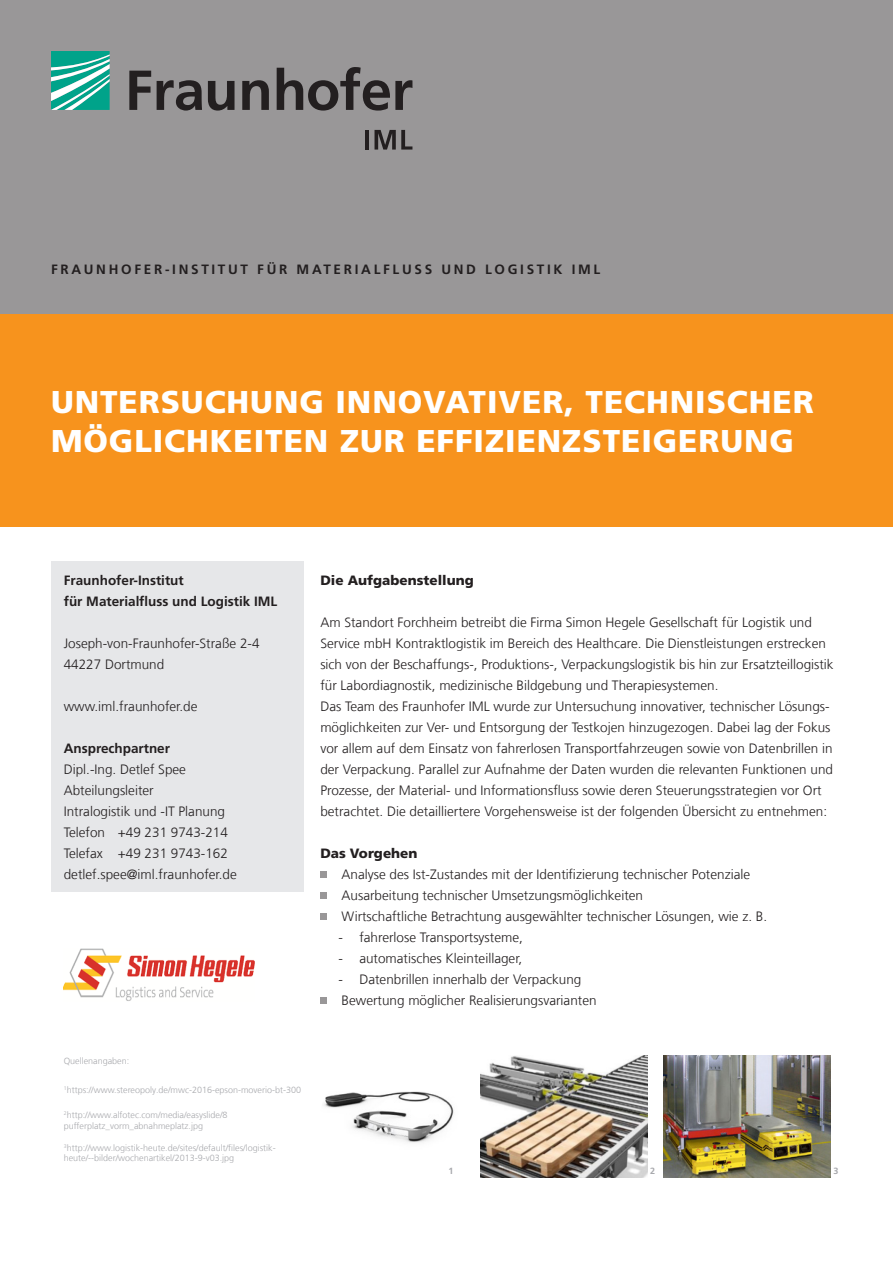
<style>
.page{position:relative;width:893px;height:1263px;background:#fff}
.page>*{position:absolute;margin:0;border:0;box-sizing:border-box;transform-origin:0 0}
._00_Titel{font:900 31.5px/39px "Frutiger LT Com";letter-spacing:.03em;color:#fff}
._06_Fließtext{font:300 13.5px/21px "Frutiger LT Com";color:#231f20}
._07_Zwischenüberschr{font:700 13.5px "Frutiger LT Com";color:#231f20}
._10_Institutsname{font:700 13.5px "Frutiger LT Com";letter-spacing:.2em;color:#231f20}
._06_Fließtext-2{font:900 13.5px "Frutiger LT Com";color:#231f20}
._09_Institutsname{font:300 9px/10.8px "Frutiger LT Com";color:#a8a9ad}
._09_Institutsname-2{font:700 9px "Frutiger LT Com";color:#a8a9ad}
</style>
<div class="page">
<div style="left:0;top:0;width:893px;height:315px;background:#999798"></div>
<div style="left:0;top:315px;width:893px;height:212px;background:#f7931d"></div>
<div style="left:51px;top:561px;width:252px;height:331px;background:#e6e7e9"></div>
<div style="left:320px;top:871px;width:7px;height:7px;background:#999798"></div>
<div style="left:320px;top:892px;width:7px;height:7px;background:#999798"></div>
<div style="left:320px;top:913px;width:7px;height:7px;background:#999798"></div>
<div style="left:320px;top:997px;width:7px;height:7px;background:#999798"></div>
<img style="left:64px;top:948px;width:191px;height:53px">
<img style="left:481px;top:1055px;width:166px;height:123px">
<img style="left:664px;top:1055px;width:166px;height:122px">
<svg style="left:51px;top:51px;width:59px;height:59px"></svg>
<svg style="left:129px;top:67px;width:283px;height:44px"></svg>
<hr style="left:366px;top:130px;width:3px;height:20px;background:#231f20">
<svg style="left:374px;top:130px;width:38px;height:20px"></svg>
<img style="left:324px;top:1091px;width:130px;height:52px">
<p class="_10_Institutsname" style="left:51px;top:261px;width:551px">FRAUNHOFER-INSTITUT FÜR MATERIALFLUSS UND LOGISTIK IML</p>
<p class="_00_Titel" style="left:51px;top:383px;width:764px">UNTERSUCHUNG INNOVATIVER, TECHNISCHER<br>MÖGLICHKEITEN ZUR EFFIZIENZSTEIGERUNG</p>
<p class="_07_Zwischenüberschr" style="left:64px;top:572px;width:122px">Fraunhofer-Institut</p>
<p class="_07_Zwischenüberschr" style="left:64px;top:593px;width:215px">für Materialfluss und Logistik IML</p>
<p class="_06_Fließtext" style="left:64px;top:633px;width:197px">Joseph-von-Fraunhofer-Straße 2-4</p>
<p class="_06_Fließtext" style="left:64px;top:654px;width:102px">44227 Dortmund</p>
<p class="_06_Fließtext" style="left:64px;top:696px;width:135px">www.iml.fraunhofer.de</p>
<p class="_07_Zwischenüberschr" style="left:64px;top:740px;width:108px">Ansprechpartner</p>
<p class="_06_Fließtext" style="left:64px;top:759px;width:124px">Dipl.-Ing. Detlef Spee</p>
<p class="_06_Fließtext" style="left:64px;top:780px;width:92px">Abteilungsleiter</p>
<p class="_06_Fließtext" style="left:64px;top:801px;width:163px">Intralogistik und -IT Planung</p>
<p class="_06_Fließtext" style="left:64px;top:822px;width:166px">Telefon +49 231 9743-214</p>
<p class="_06_Fließtext" style="left:64px;top:843px;width:166px">Telefax +49 231 9743-162</p>
<p class="_06_Fließtext" style="left:64px;top:864px;width:175px">detlef.spee@iml.fraunhofer.de</p>
<p class="_09_Institutsname" style="left:64px;top:1056px;width:67px">Quellenangaben:</p>
<p class="_09_Institutsname" style="left:64px;top:1084px;width:239px"><sup>1</sup>https://www.stereopoly.de/mwc-2016-epson-moverio-bt-300</p>
<p class="_09_Institutsname" style="left:64px;top:1110px;width:165px"><sup>2</sup>http://www.alfotec.com/media/easyslide/8 pufferplatz_vorm_abnahmeplatz.jpg</p>
<p class="_09_Institutsname" style="left:64px;top:1142px;width:213px"><sup>3</sup>http://www.logistik-heute.de/sites/default/files/logistik&shy;heute/--bilder/wochenartikel/2013-9-v03.jpg</p>
<p class="_06_Fließtext-2" style="left:320px;top:572px;width:155px">Die Aufgabenstellung</p>
<p class="_06_Fließtext" style="left:320px;top:612px;width:515px">Am Standort Forchheim betreibt die Firma Simon Hegele Gesellschaft für Logistik und Service mbH Kontraktlogistik im Bereich des Healthcare. Die Dienstleistungen erstrecken sich von der Beschaffungs-, Produktions-, Verpackungslogistik bis hin zur Ersatzteillogistik für Labordiagnostik, medizinische Bildgebung und Therapiesystemen.</p>
<p class="_06_Fließtext" style="left:320px;top:696px;width:514px">Das Team des Fraunhofer IML wurde zur Untersuchung innovativer, technischer Lösungs&shy;möglichkeiten zur Ver- und Entsorgung der Testkojen hinzugezogen. Dabei lag der Fokus vor allem auf dem Einsatz von fahrerlosen Transportfahrzeugen sowie von Datenbrillen in der Verpackung. Parallel zur Aufnahme der Daten wurden die relevanten Funktionen und Prozesse, der Material- und Informationsfluss sowie deren Steuerungsstrategien vor Ort betrachtet. Die detailliertere Vorgehensweise ist der folgenden Übersicht zu entnehmen:</p>
<p class="_06_Fließtext-2" style="left:320px;top:845px;width:99px">Das Vorgehen</p>
<p class="_06_Fließtext" style="left:342px;top:864px;width:410px">Analyse des Ist-Zustandes mit der Identifizierung technischer Potenziale</p>
<p class="_06_Fließtext" style="left:342px;top:885px;width:303px">Ausarbeitung technischer Umsetzungsmöglichkeiten</p>
<p class="_06_Fließtext" style="left:342px;top:906px;width:427px">Wirtschaftliche Betrachtung ausgewählter technischer Lösungen, wie z. B.</p>
<p class="_06_Fließtext" style="left:338px;top:927px;width:186px">- fahrerlose Transportsysteme,</p>
<p class="_06_Fließtext" style="left:338px;top:948px;width:186px">- automatisches Kleinteillager,</p>
<p class="_06_Fließtext" style="left:338px;top:969px;width:245px">- Datenbrillen innerhalb der Verpackung</p>
<p class="_06_Fließtext" style="left:342px;top:990px;width:257px">Bewertung möglicher Realisierungsvarianten</p>
<p class="_09_Institutsname-2" style="left:449px;top:1166px;width:7px">1</p>
<p class="_09_Institutsname-2" style="left:650px;top:1166px;width:7px">2</p>
<p class="_09_Institutsname-2" style="left:833px;top:1166px;width:7px">3</p>
</div>
